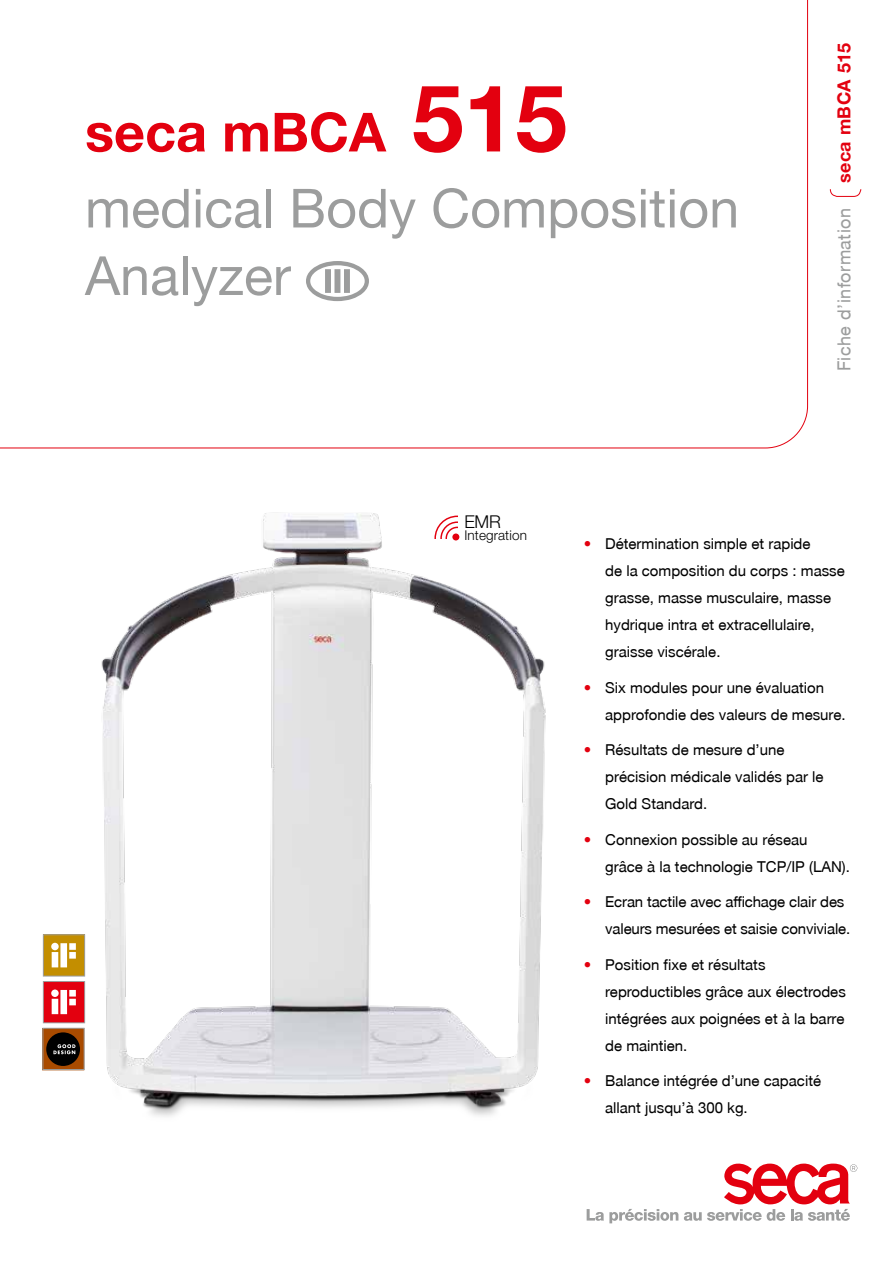
<style>
.page{position:relative;width:893px;height:1263px;background:#fff}
.page>*{position:absolute;margin:0;border:0;box-sizing:border-box;transform-origin:0 0}
.t1{font:54px/76.1px "secaglobal";color:#9c9d9d}
.t2{font:18px "secaglobal";letter-spacing:.025em;color:#9c9d9d}
.t3{font:700 18px "secaglobal";letter-spacing:.025em;color:#e3000f}
.t4{font:300 17.7px "secaglobal";color:#000}
.t5{font:15px/27px "secaglobal";color:#000}
.t6{font:300 13.5px "secaglobal";letter-spacing:.01em;color:#000}
.s1{font-weight:700;color:#e3000f}
.s2{font-weight:700;font-size:93px;color:#e3000f}
.s3{color:#e3000f}
</style>
<div class="page">
<svg style="left:830px;top:189px;width:31px;height:8px"></svg>
<svg style="left:587px;top:1209px;width:91px;height:14px"></svg>
<svg style="left:684px;top:1163px;width:173px;height:58px"></svg>
<img style="left:50px;top:447px;width:545px;height:670px">
<div style="left:43px;top:1028px;width:41px;height:42px;background:#a94b00"></div>
<div style="left:46px;top:1032px;width:34px;height:34px;background:#000;border-radius:50%"></div>
<svg style="left:53px;top:1044px;width:23px;height:10px"></svg>
<div style="left:43px;top:1028px;width:42px;height:42px;border:1px solid #9c9d9d"></div>
<svg style="left:43px;top:936px;width:42px;height:87px"></svg>
<div style="left:43px;top:934px;width:42px;height:42px;border:1px solid #9c9d9d"></div>
<div style="left:452px;top:533px;width:7px;height:7px;background:#e3000f;border-radius:50%"></div>
<svg style="left:434px;top:516px;width:23px;height:22px"></svg>
<h1 class="t1" style="left:85px;top:95px;width:656px"><span class="s1">seca mBCA</span> <span class="s2">515 </span>medical Body Composition</h1>
<h1 class="t1" style="left:85px;top:238px;width:207px">Analyzer</h1>
<p class="t3" style="left:834px;top:183px;width:142px;rotate:-90deg">seca mBCA 515</p>
<p class="t2" style="left:834px;top:371px;width:165px;rotate:-90deg">Fiche d’information</p>
<p class="t4" style="left:464px;top:512px;width:38px">EMR</p>
<p class="t6" style="left:464px;top:528px;width:64px">Integration</p>
<p class="t5" style="left:605px;top:530px;width:241px;text-indent:-21px"><span class="s3">•</span> Détermination simple et rapide<br>de la composition du corps : masse grasse, masse musculaire, masse hydrique intra et extracellulaire, graisse viscérale.</p>
<p class="t5" style="left:605px;top:674px;width:242px;text-indent:-21px"><span class="s3">•</span> Six modules pour une évaluation approfondie des valeurs de mesure.</p>
<p class="t5" style="left:605px;top:736px;width:220px;text-indent:-21px"><span class="s3">•</span> Résultats de mesure d’une précision médicale validés par le<br>Gold Standard.</p>
<p class="t5" style="left:605px;top:826px;width:246px;text-indent:-21px"><span class="s3">•</span> Connexion possible au réseau<br>grâce à la technologie TCP/IP (LAN).</p>
<p class="t5" style="left:605px;top:888px;width:247px;text-indent:-21px"><span class="s3">•</span> Ecran tactile avec affichage clair des valeurs mesurées et saisie conviviale.</p>
<p class="t5" style="left:605px;top:951px;width:242px;text-indent:-21px"><span class="s3">•</span> Position fixe et résultats reproductibles grâce aux électrodes intégrées aux poignées et à la barre de maintien.</p>
<p class="t5" style="left:605px;top:1067px;width:217px;text-indent:-21px"><span class="s3">•</span> Balance intégrée d’une capacité allant jusqu’à 300 kg.</p>
</div>
